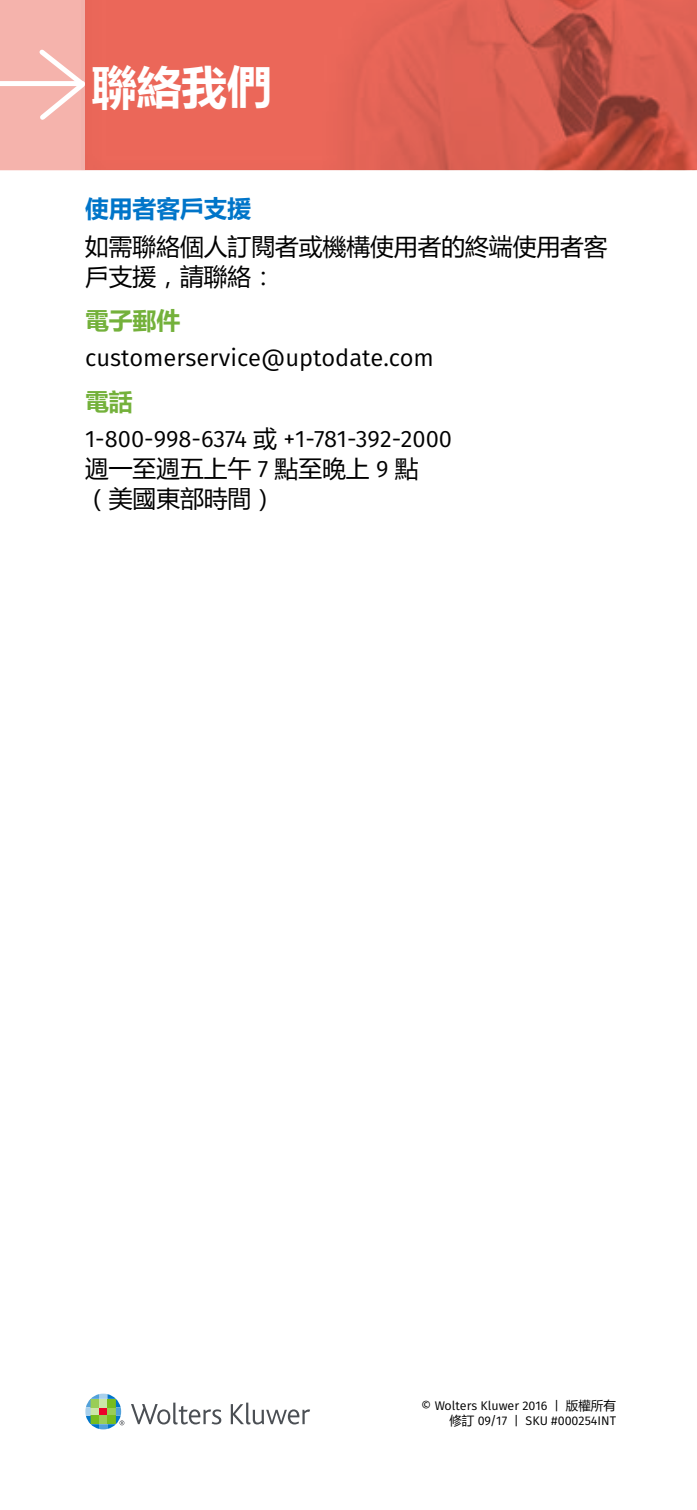
<style>
.page{position:relative;width:697px;height:1510px;background:#fff}
.page>*{position:absolute;margin:0;border:0;box-sizing:border-box;transform-origin:0 0}
.t1{font:700 45px "Microsoft Ya Hei";color:#fff}
.t2{font:23.75px "Fira Sans";color:#000}
.t3{font:23.75px/30px "Microsoft Ya Hei";color:#000}
.t4{font:700 23.75px "Microsoft Ya Hei";color:#0075c9}
.t5{font:700 23.75px "Microsoft Ya Hei";color:#74b13b}
.t6{font:12.5px/15px "Fira Sans";color:#000;text-align:right}
.s1{font-family:"Microsoft Ya Hei"}
.s2{font-family:"Fira Sans"}
</style>
<div class="page">
<svg style="left:85px;top:0;width:612px;height:170px;background:#dd6052"></svg>
<div style="left:0;top:0;width:85px;height:170px;background:#f5b3ac"></div>
<div style="left:0;top:81px;width:83px;height:5px;background:#fff"></div>
<svg style="left:39px;top:45px;width:50px;height:79px"></svg>
<svg style="left:131px;top:1402px;width:90px;height:22px"></svg>
<svg style="left:231px;top:1402px;width:79px;height:22px"></svg>
<svg style="left:85px;top:1393px;width:39px;height:36px"></svg>
<h1 class="t1" style="left:92px;top:55px;width:182px">聯絡我們</h1>
<p class="t4" style="left:85px;top:192px;width:168px">使用者客戶支援</p>
<p class="t3" style="left:85px;top:230px;width:524px">如需聯絡個人訂閱者或機構使用者的終端使用者客戶支援，請聯絡：</p>
<p class="t5" style="left:85px;top:304px;width:96px">電子郵件</p>
<p class="t2" style="left:85px;top:340px;width:350px">customerservice@uptodate.com</p>
<p class="t5" style="left:85px;top:385px;width:49px">電話</p>
<p class="t2" style="left:85px;top:421px;width:368px">1-800-998-6374 <span class="s1">或</span> +1-781-392-2000</p>
<p class="t3" style="left:85px;top:453px;width:335px">週一至週五上午 <span class="s2">7</span> 點至晚上 <span class="s2">9</span> 點（美國東部時間）</p>
<p class="t6" style="left:421px;top:1397px;width:196px">© Wolters Kluwer 2016 | <span class="s1">版權所有修訂</span> 09/17 | SKU #000254INT</p>
</div>
